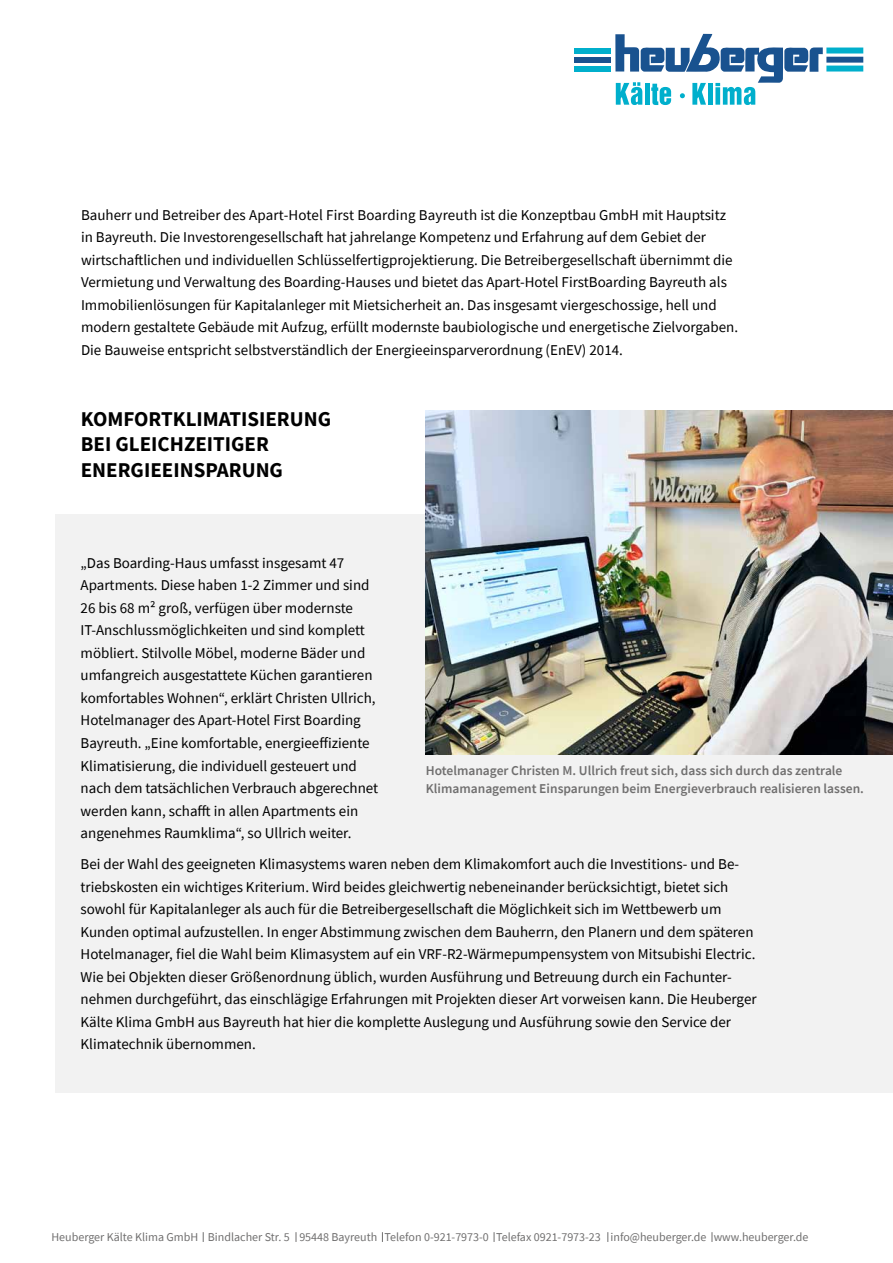
<style>
.page{position:relative;width:893px;height:1263px;background:#fff}
.page>*{position:absolute;margin:0;border:0;box-sizing:border-box;transform-origin:0 0}
.t1{font:700 21px/25.2px "Source Sans Pro";color:#000}
.t2{font:15px/22.5px "Source Sans Pro";color:#000}
.t3{font:600 13.5px/18px "Source Sans Pro";color:#706f6f}
.t4{font:12px "Source Sans Pro";color:#706f6f}
</style>
<div class="page">
<div style="left:826px;top:48px;width:37px;height:6px;background:#00afcc"></div>
<div style="left:826px;top:57px;width:37px;height:6px;background:#19528f"></div>
<div style="left:826px;top:66px;width:37px;height:6px;background:#00afcc"></div>
<div style="left:574px;top:48px;width:37px;height:6px;background:#00afcc"></div>
<div style="left:574px;top:57px;width:37px;height:6px;background:#19528f"></div>
<div style="left:574px;top:66px;width:37px;height:6px;background:#00afcc"></div>
<svg style="left:615px;top:34px;width:208px;height:71px"></svg>
<div style="left:55px;top:514px;width:838px;height:579px;background:#f2f2f2"></div>
<img style="left:425px;top:410px;width:468px;height:344px">
<p class="t2" style="left:81px;top:203px;width:659px">Bauherr und Betreiber des Apart-Hotel First Boarding Bayreuth ist die Konzeptbau GmbH mit Hauptsitz in Bayreuth. Die Investorengesellschaft hat jahrelange Kompetenz und Erfahrung auf dem Gebiet der wirtschaftlichen und individuellen Schlüsselfertigprojektierung. Die Betreibergesellschaft übernimmt die Vermietung und Verwaltung des Boarding-Hauses und bietet das Apart-Hotel FirstBoarding Bayreuth als Immobilienlösungen für Kapitalanleger mit Mietsicherheit an. Das insgesamt viergeschossige, hell und modern gestaltete Gebäude mit Aufzug, erfüllt modernste baubiologische und energetische Zielvorgaben.<br>Die Bauweise entspricht selbstverständlich der Energieeinsparverordnung (EnEV) 2014.</p>
<h1 class="t1" style="left:81px;top:406px;width:252px">KOMFORTKLIMATISIERUNG<br>BEI GLEICHZEITIGER<br>ENERGIEEINSPARUNG</h1>
<p class="t2" style="left:81px;top:552px;width:299px">„Das Boarding-Haus umfasst insgesamt 47<br>Apartments. Diese haben 1-2 Zimmer und sind 26 bis 68 m² groß, verfügen über modernste IT-Anschlussmöglichkeiten und sind komplett möbliert. Stilvolle Möbel, moderne Bäder und umfangreich ausgestattete Küchen garantieren komfortables Wohnen“, erklärt Christen Ullrich, Hotelmanager des Apart-Hotel First Boarding Bayreuth. „Eine komfortable, energieeffiziente Klimatisierung, die individuell gesteuert und nach dem tatsächlichen Verbrauch abgerechnet werden kann, schafft in allen Apartments ein angenehmes Raumklima“, so Ullrich weiter.</p>
<p class="t2" style="left:81px;top:853px;width:678px">Bei der Wahl des geeigneten Klimasystems waren neben dem Klimakomfort auch die Investitions- und Be&shy;triebskosten ein wichtiges Kriterium. Wird beides gleichwertig nebeneinander berücksichtigt, bietet sich sowohl für Kapitalanleger als auch für die Betreibergesellschaft die Möglichkeit sich im Wettbewerb um Kunden optimal aufzustellen. In enger Abstimmung zwischen dem Bauherrn, den Planern und dem späteren Hotelmanager, fiel die Wahl beim Klimasystem auf ein VRF-R2-Wärmepumpensystem von Mitsubishi Electric.<br>Wie bei Objekten dieser Größenordnung üblich, wurden Ausführung und Betreuung durch ein Fachunter&shy;nehmen durchgeführt, das einschlägige Erfahrungen mit Projekten dieser Art vorweisen kann. Die Heuberger Kälte Klima GmbH aus Bayreuth hat hier die komplette Auslegung und Ausführung sowie den Service der Klimatechnik übernommen.</p>
<p class="t3" style="left:426px;top:761px;width:440px">Hotelmanager Christen M. Ullrich freut sich, dass sich durch das zentrale<br>Klimamanagement Einsparungen beim Energieverbrauch realisieren lassen.</p>
<p class="t4" style="left:51px;top:1229px;width:758px">Heuberger Kälte Klima GmbH Bindlacher Str. 5 95448 Bayreuth Telefon 0-921-7973-0 Telefax 0921-7973-23 info@heuberger.de www.heuberger.de</p>
</div>
